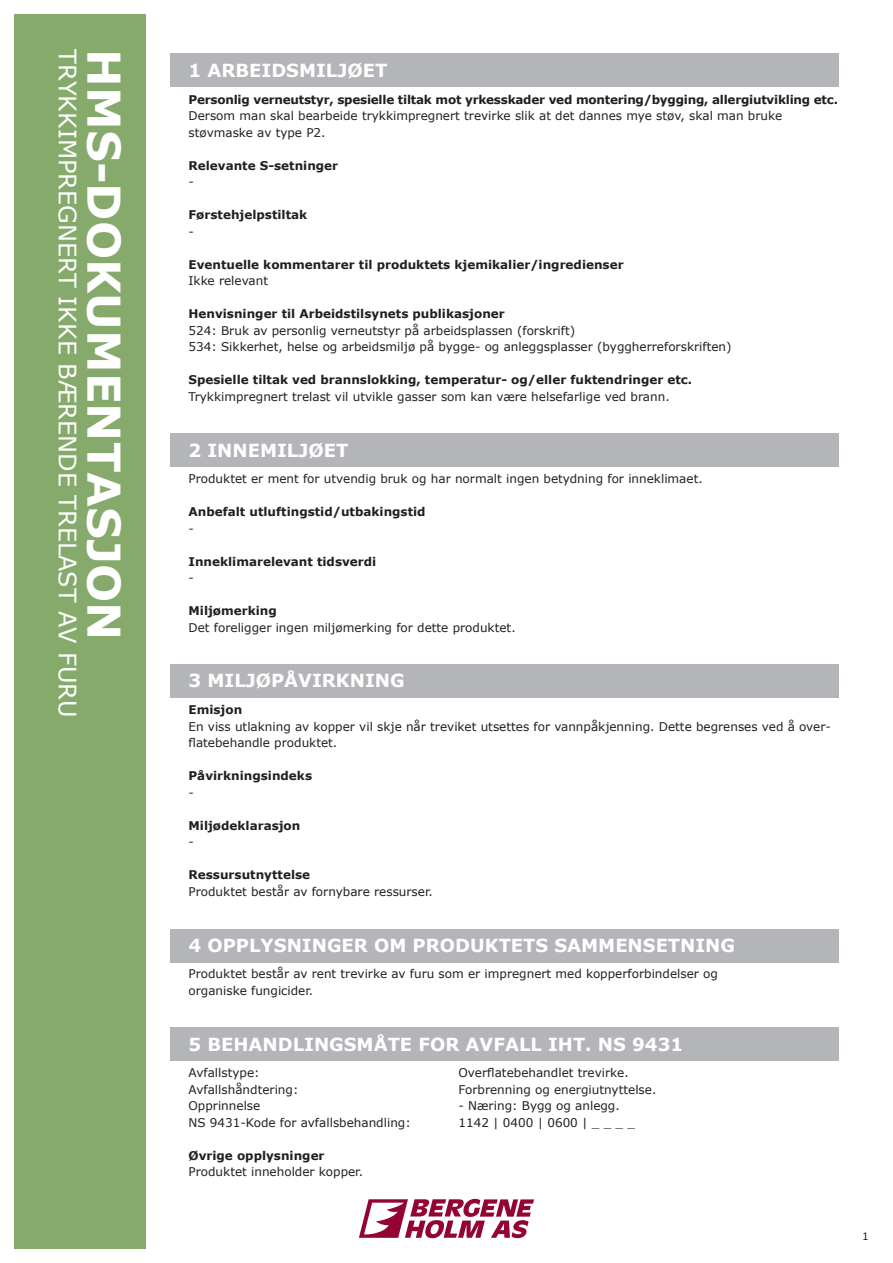
<style>
.page{position:relative;width:893px;height:1263px;background:#fff}
.page>*{position:absolute;margin:0;border:0;box-sizing:border-box;transform-origin:0 0}
.t1{font:700 45px "Verdana";color:#fff}
.t2{font:24px "Verdana";color:#fff}
.t3{font:700 18px "Verdana";color:#fff}
.t4{font:12px/16.5px "Verdana";color:#231f20}
.t5{font:700 12px "Verdana";color:#231f20}
.t6{font:700 12px "Verdana";letter-spacing:-.02em;color:#231f20}
.t7{font:10.5px "Verdana";color:#231f20}
</style>
<div class="page">
<div style="left:170px;top:54px;width:669px;height:33px;background:#b4b5b8"></div>
<div style="left:14px;top:14px;width:132px;height:1235px;background:#86aa6b"></div>
<svg style="left:359px;top:1199px;width:175px;height:39px"></svg>
<div style="left:170px;top:434px;width:669px;height:33px;background:#b4b5b8"></div>
<div style="left:170px;top:664px;width:669px;height:34px;background:#b4b5b8"></div>
<div style="left:170px;top:929px;width:669px;height:33px;background:#b4b5b8"></div>
<div style="left:170px;top:1028px;width:669px;height:33px;background:#b4b5b8"></div>
<p class="t2" style="left:83px;top:49px;width:669px;rotate:90deg">TRYKKIMPREGNERT IKKE BÆRENDE TRELAST AV FURU</p>
<p class="t1" style="left:133px;top:49px;width:593px;rotate:90deg">HMS-DOKUMENTASJON</p>
<p class="t3" style="left:189px;top:59px;width:200px">1 ARBEIDSMILJØET</p>
<p class="t6" style="left:189px;top:92px;width:651px">Personlig verneutstyr, spesielle tiltak mot yrkesskader ved montering/bygging, allergiutvikling etc.</p>
<p class="t4" style="left:189px;top:107px;width:595px">Dersom man skal bearbeide trykkimpregnert trevirke slik at det dannes mye støv, skal man bruke støvmaske av type P2.</p>
<p class="t5" style="left:189px;top:158px;width:151px">Relevante S-setninger</p>
<p class="t4" style="left:189px;top:173px;width:7px">-</p>
<p class="t5" style="left:189px;top:207px;width:120px">Førstehjelpstiltak</p>
<p class="t4" style="left:189px;top:222px;width:7px">-</p>
<p class="t5" style="left:189px;top:257px;width:437px">Eventuelle kommentarer til produktets kjemikalier/ingredienser</p>
<p class="t4" style="left:189px;top:272px;width:81px">Ikke relevant</p>
<p class="t5" style="left:189px;top:306px;width:318px">Henvisninger til Arbeidstilsynets publikasjoner</p>
<p class="t4" style="left:189px;top:321px;width:388px">524: Bruk av personlig verneutstyr på arbeidsplassen (forskrift)</p>
<p class="t4" style="left:189px;top:338px;width:545px">534: Sikkerhet, helse og arbeidsmiljø på bygge- og anleggsplasser (byggherreforskriften)</p>
<p class="t5" style="left:189px;top:372px;width:505px">Spesielle tiltak ved brannslokking, temperatur- og/eller fuktendringer etc.</p>
<p class="t4" style="left:189px;top:387px;width:483px">Trykkimpregnert trelast vil utvikle gasser som kan være helsefarlige ved brann.</p>
<p class="t3" style="left:189px;top:439px;width:161px">2 INNEMILJØET</p>
<p class="t4" style="left:189px;top:470px;width:516px">Produktet er ment for utvendig bruk og har normalt ingen betydning for inneklimaet.</p>
<p class="t5" style="left:189px;top:504px;width:239px">Anbefalt utluftingstid/utbakingstid</p>
<p class="t4" style="left:189px;top:519px;width:7px">-</p>
<p class="t5" style="left:189px;top:554px;width:189px">Inneklimarelevant tidsverdi</p>
<p class="t4" style="left:189px;top:569px;width:7px">-</p>
<p class="t5" style="left:189px;top:603px;width:90px">Miljømerking</p>
<p class="t4" style="left:189px;top:618px;width:329px">Det foreligger ingen miljømerking for dette produktet.</p>
<p class="t3" style="left:189px;top:669px;width:218px">3 MILJØPÅVIRKNING</p>
<p class="t5" style="left:189px;top:702px;width:55px">Emisjon</p>
<p class="t4" style="left:189px;top:717px;width:644px">En viss utlakning av kopper vil skje når treviket utsettes for vannpåkjenning. Dette begrenses ved å over&shy;flatebehandle produktet.</p>
<p class="t5" style="left:189px;top:768px;width:125px">Påvirkningsindeks</p>
<p class="t4" style="left:189px;top:783px;width:7px">-</p>
<p class="t5" style="left:189px;top:818px;width:113px">Miljødeklarasjon</p>
<p class="t4" style="left:189px;top:833px;width:7px">-</p>
<p class="t5" style="left:189px;top:867px;width:123px">Ressursutnyttelse</p>
<p class="t4" style="left:189px;top:882px;width:246px">Produktet består av fornybare ressurser.</p>
<p class="t3" style="left:189px;top:934px;width:548px">4 OPPLYSNINGER OM PRODUKTETS SAMMENSETNING</p>
<p class="t4" style="left:189px;top:965px;width:531px">Produktet består av rent trevirke av furu som er impregnert med kopperforbindelser og organiske fungicider.</p>
<p class="t3" style="left:189px;top:1033px;width:496px">5 BEHANDLINGSMÅTE FOR AVFALL IHT. NS 9431</p>
<p class="t4" style="left:189px;top:1064px;width:73px">Avfallstype:</p>
<p class="t4" style="left:459px;top:1064px;width:172px">Overflatebehandlet trevirke.</p>
<p class="t4" style="left:189px;top:1080px;width:111px">Avfallshåndtering:</p>
<p class="t4" style="left:459px;top:1080px;width:199px">Forbrenning og energiutnyttelse.</p>
<p class="t4" style="left:189px;top:1097px;width:73px">Opprinnelse</p>
<p class="t4" style="left:459px;top:1097px;width:163px">- Næring: Bygg og anlegg.</p>
<p class="t4" style="left:189px;top:1113px;width:224px">NS 9431-Kode for avfallsbehandling:</p>
<p class="t4" style="left:459px;top:1113px;width:178px">1142 | 0400 | 0600 | _ _ _ _</p>
<p class="t5" style="left:189px;top:1148px;width:138px">Øvrige opplysninger</p>
<p class="t4" style="left:189px;top:1163px;width:176px">Produktet inneholder kopper.</p>
<p class="t7" style="left:862px;top:1230px;width:8px">1</p>
</div>
